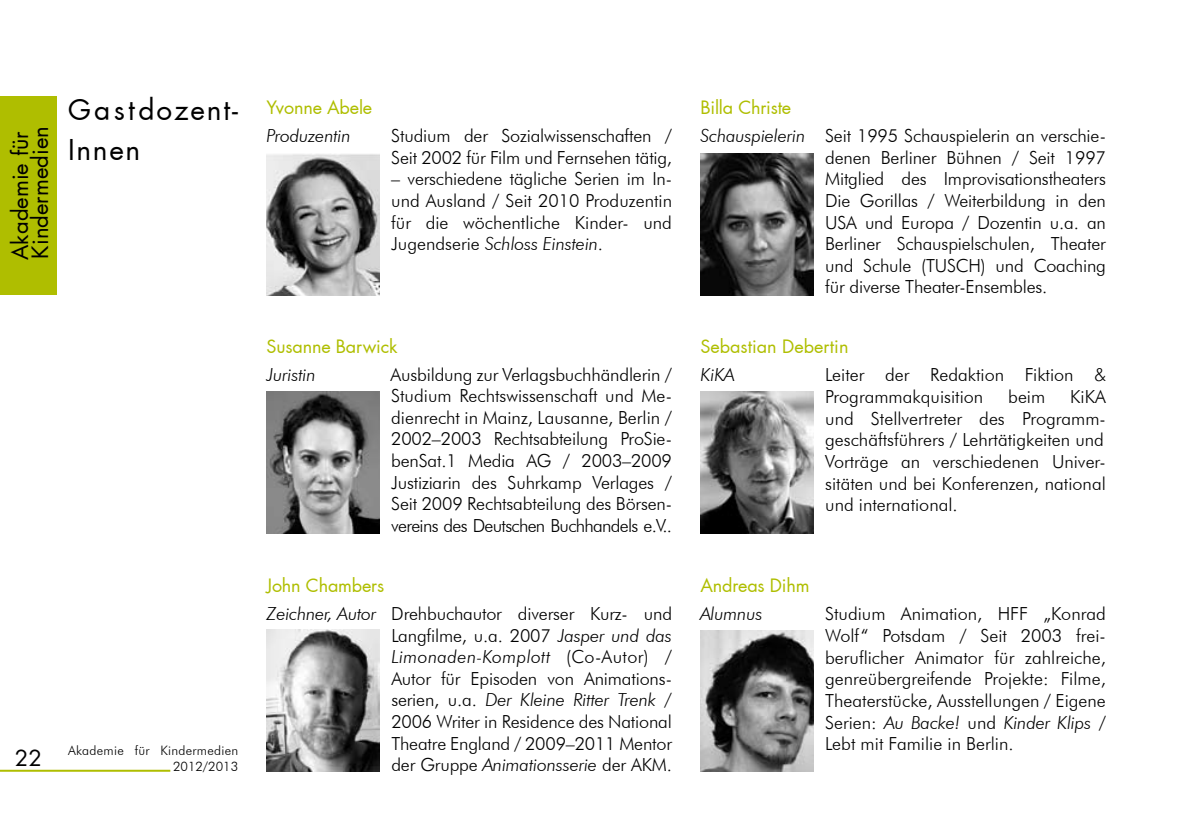
<style>
.page{position:relative;width:1191px;height:840px;background:#fff}
.page>*{position:absolute;margin:0;border:0;box-sizing:border-box;transform-origin:0 0}
.t1{font:28px/40px "Futura";letter-spacing:.07em;color:#000}
.t2{font:22px/20px "Futura";color:#000}
.t3{font:300 18px/21.6px "Futura BT";letter-spacing:-.01em;color:#000;text-align:justify}
.t4{font:18px "Futura";letter-spacing:-.01em;color:#afbe00}
.t5{font:italic 300 18px "Futura BT";letter-spacing:-.01em;color:#000}
.t6{font:300 13px/15.6px "Futura BT";letter-spacing:.02em;color:#000;text-align:right}
.s1{font-style:italic}
</style>
<div class="page">
<hr style="left:0;top:769px;width:170px;height:2px;background:#afbe00">
<div style="left:0;top:96px;width:57px;height:199px;background:#afbe00"></div>
<img style="left:266px;top:629px;width:114px;height:142px">
<img style="left:700px;top:153px;width:114px;height:142px">
<img style="left:700px;top:391px;width:114px;height:141px">
<img style="left:266px;top:391px;width:114px;height:142px">
<img style="left:266px;top:154px;width:114px;height:141px">
<img style="left:700px;top:630px;width:114px;height:141px">
<p class="t2" style="left:10px;top:260px;width:135px;rotate:-90deg">Akademie für<br>Kindermedien</p>
<p class="t2" style="left:15px;top:748px;width:29px">22</p>
<h1 class="t1" style="left:68px;top:89px;width:172px">Gastdozent-<br>Innen</h1>
<p class="t4" style="left:700px;top:96px;width:92px">Billa Christe</p>
<p class="t4" style="left:266px;top:96px;width:107px">Yvonne Abele</p>
<p class="t5" style="left:266px;top:125px;width:86px">Produzentin</p>
<p class="t3" style="left:391px;top:125px;width:282px">Studium der Sozialwissenschaften /<br>Seit 2002 für Film und Fernsehen tätig,</p>
<p class="t3" style="left:391px;top:168px;width:282px">– verschiedene tägliche Serien im In&shy;und Ausland / Seit 2010 Produzentin für die wöchentliche Kinder- und Jugendserie <span class="s1">Schloss Einstein</span>.</p>
<p class="t3" style="left:825px;top:125px;width:282px;text-indent:-125px"><span class="s1">Schauspielerin</span> Seit 1995 Schauspielerin an verschie&shy;denen Berliner Bühnen / Seit 1997<br>Mitglied des Improvisationstheaters Die Gorillas / Weiterbildung in den USA und Europa / Dozentin u.a. an Berliner Schauspielschulen, Theater und Schule (TUSCH) und Coaching für diverse Theater-Ensembles.</p>
<p class="t6" style="left:68px;top:742px;width:172px">Akademie für Kindermedien<br>2012/2013</p>
<p class="t4" style="left:266px;top:334px;width:133px">Susanne Barwick</p>
<p class="t5" style="left:266px;top:363px;width:51px">Juristin</p>
<p class="t3" style="left:390px;top:363px;width:283px">Ausbildung zur Verlagsbuchhändlerin / Studium Rechtswissenschaft und Me&shy;dienrecht in Mainz, Lausanne, Berlin / 2002–2003 Rechtsabteilung ProSie&shy;benSat.1 Media AG / 2003–2009<br>Justiziarin des Suhrkamp Verlages / Seit 2009 Rechtsabteilung des Börsen&shy;vereins des Deutschen Buchhandels e.V..</p>
<p class="t4" style="left:266px;top:573px;width:119px">John Chambers</p>
<p class="t3" style="left:391px;top:602px;width:282px;text-indent:-125px"><span class="s1">Zeichner, Autor</span> Drehbuchautor diverser Kurz- und Langfilme, u.a. 2007 <span class="s1">Jasper und das Limonaden-Komplott</span> (Co-Autor) / Autor für Episoden von Animations&shy;serien, u.a. <span class="s1">Der Kleine Ritter Trenk / </span>2006 Writer in Residence des National Theatre England / 2009–2011 Mentor der Gruppe <span class="s1">Animationsserie</span> der AKM.</p>
<p class="t4" style="left:700px;top:335px;width:150px">Sebastian Debertin</p>
<p class="t5" style="left:700px;top:364px;width:36px">KiKA</p>
<p class="t3" style="left:825px;top:364px;width:282px">Leiter der Redaktion Fiktion &amp;<br>Programmakquisition</p>
<p class="t3" style="left:1008px;top:385px;width:39px">beim</p>
<p class="t3" style="left:825px;top:385px;width:282px;text-indent:245px">KiKA und Stellvertreter des Programm&shy;geschäftsführers / Lehrtätigkeiten und Vorträge an verschiedenen Univer&shy;sitäten und bei Konferenzen, national und international.</p>
<p class="t4" style="left:700px;top:574px;width:111px">Andreas Dihm</p>
<p class="t5" style="left:700px;top:602px;width:64px">Alumnus</p>
<p class="t3" style="left:825px;top:602px;width:282px">Studium Animation, HFF „Konrad Wolf“ Potsdam / Seit 2003 frei&shy;beruflicher Animator für zahlreiche, genreübergreifende Projekte: Filme, Theaterstücke, Ausstellungen / Eigene Serien: <span class="s1">Au Backe!</span> und <span class="s1">Kinder Klips</span> / Lebt mit Familie in Berlin.</p>
</div>
